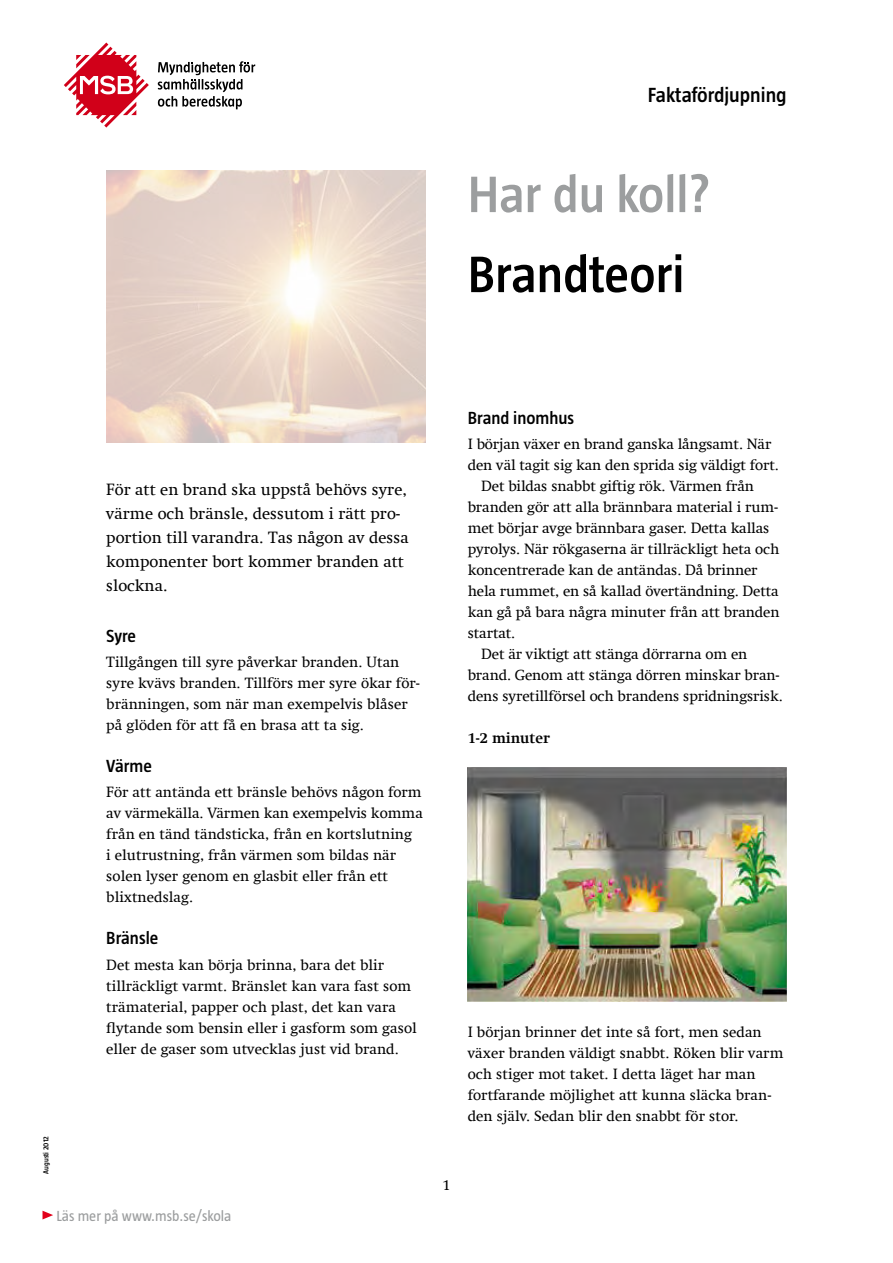
<style>
.page{position:relative;width:893px;height:1263px;background:#fff}
.page>*{position:absolute;margin:0;border:0;box-sizing:border-box;transform-origin:0 0}
.t1{font:600 52.5px "Taz";color:#9c9e9f}
.t2{font:600 52.5px "Taz";color:#000}
.t3{font:600 21px "Taz";color:#000}
.t4{font:600 18px "Taz";color:#000}
.t5{font:16.5px/24px "Swift Com";color:#000}
.t6{font:15px/21px "Swift Com";color:#000}
.t7{font:15px "Taz";color:#9c9e9f}
.t8{font:700 15px "Swift Com";color:#000}
.t9{font:600 7.5px "Taz";color:#000}
</style>
<div class="page">
<svg style="left:43px;top:1211px;width:10px;height:8px"></svg>
<svg style="left:64px;top:43px;width:85px;height:85px"></svg>
<svg style="left:158px;top:61px;width:97px;height:48px"></svg>
<img style="left:106px;top:170px;width:319px;height:272px">
<img style="left:468px;top:767px;width:319px;height:234px">
<h2 class="t3" style="left:648px;top:83px;width:140px">Faktafördjupning</h2>
<h1 class="t1" style="left:468px;top:165px;width:244px">Har du koll?</h1>
<h1 class="t2" style="left:468px;top:245px;width:218px">Brandteori</h1>
<p class="t9" style="left:42px;top:1174px;width:39px;rotate:-90deg">Augusti 2012</p>
<p class="t5" style="left:106px;top:478px;width:304px">För att en brand ska uppstå behövs syre, värme och bränsle, dessutom i rätt pro&shy;portion till varandra. Tas någon av dessa komponenter bort kommer branden att slockna.</p>
<p class="t4" style="left:106px;top:625px;width:31px">Syre</p>
<p class="t6" style="left:106px;top:651px;width:315px">Tillgången till syre påverkar branden. Utan syre kvävs branden. Tillförs mer syre ökar för&shy;bränningen, som när man exempelvis blåser på glöden för att få en brasa att ta sig.</p>
<p class="t4" style="left:106px;top:756px;width:47px">Värme</p>
<p class="t6" style="left:106px;top:782px;width:318px">För att antända ett bränsle behövs någon form av värmekälla. Värmen kan exempelvis komma från en tänd tändsticka, från en kortslutning<br>i elutrustning, från värmen som bildas när solen lyser genom en glasbit eller från ett blixtnedslag.</p>
<p class="t4" style="left:106px;top:928px;width:54px">Bränsle</p>
<p class="t6" style="left:106px;top:954px;width:312px">Det mesta kan börja brinna, bara det blir tillräckligt varmt. Bränslet kan vara fast som trämaterial, papper och plast, det kan vara flytande som bensin eller i gasform som gasol eller de gaser som utvecklas just vid brand.</p>
<p class="t7" style="left:56px;top:1207px;width:177px">Läs mer på www.msb.se/skola</p>
<p class="t4" style="left:468px;top:408px;width:108px">Brand inomhus</p>
<p class="t6" style="left:468px;top:434px;width:305px">I början växer en brand ganska långsamt. När</p>
<p class="t6" style="left:468px;top:455px;width:313px">den väl tagit sig kan den sprida sig väldigt fort.</p>
<p class="t6" style="left:481px;top:476px;width:274px">Det bildas snabbt giftig rök. Värmen från</p>
<p class="t6" style="left:468px;top:497px;width:312px">branden gör att alla brännbara material i rum-</p>
<p class="t6" style="left:468px;top:518px;width:303px">met börjar avge brännbara gaser. Detta kallas</p>
<p class="t6" style="left:468px;top:539px;width:313px">pyrolys. När rökgaserna är tillräckligt heta och</p>
<p class="t6" style="left:468px;top:560px;width:291px">koncentrerade kan de antändas. Då brinner</p>
<p class="t6" style="left:468px;top:581px;width:313px">hela rummet, en så kallad övertändning. Detta</p>
<p class="t6" style="left:468px;top:602px;width:313px">kan gå på bara några minuter från att branden</p>
<p class="t6" style="left:468px;top:623px;width:49px">startat.</p>
<p class="t6" style="left:481px;top:644px;width:268px">Det är viktigt att stänga dörrarna om en</p>
<p class="t6" style="left:468px;top:665px;width:313px">brand. Genom att stänga dörren minskar bran-</p>
<p class="t6" style="left:468px;top:686px;width:316px">dens syretillförsel och brandens spridningsrisk.</p>
<p class="t8" style="left:468px;top:729px;width:84px">1-2 minuter</p>
<p class="t6" style="left:468px;top:1022px;width:317px">I början brinner det inte så fort, men sedan växer branden väldigt snabbt. Röken blir varm och stiger mot taket. I detta läget har man fortfarande möjlighet att kunna släcka bran&shy;den själv. Sedan blir den snabbt för stor.</p>
<p class="t6" style="left:442px;top:1175px;width:10px">1</p>
</div>
